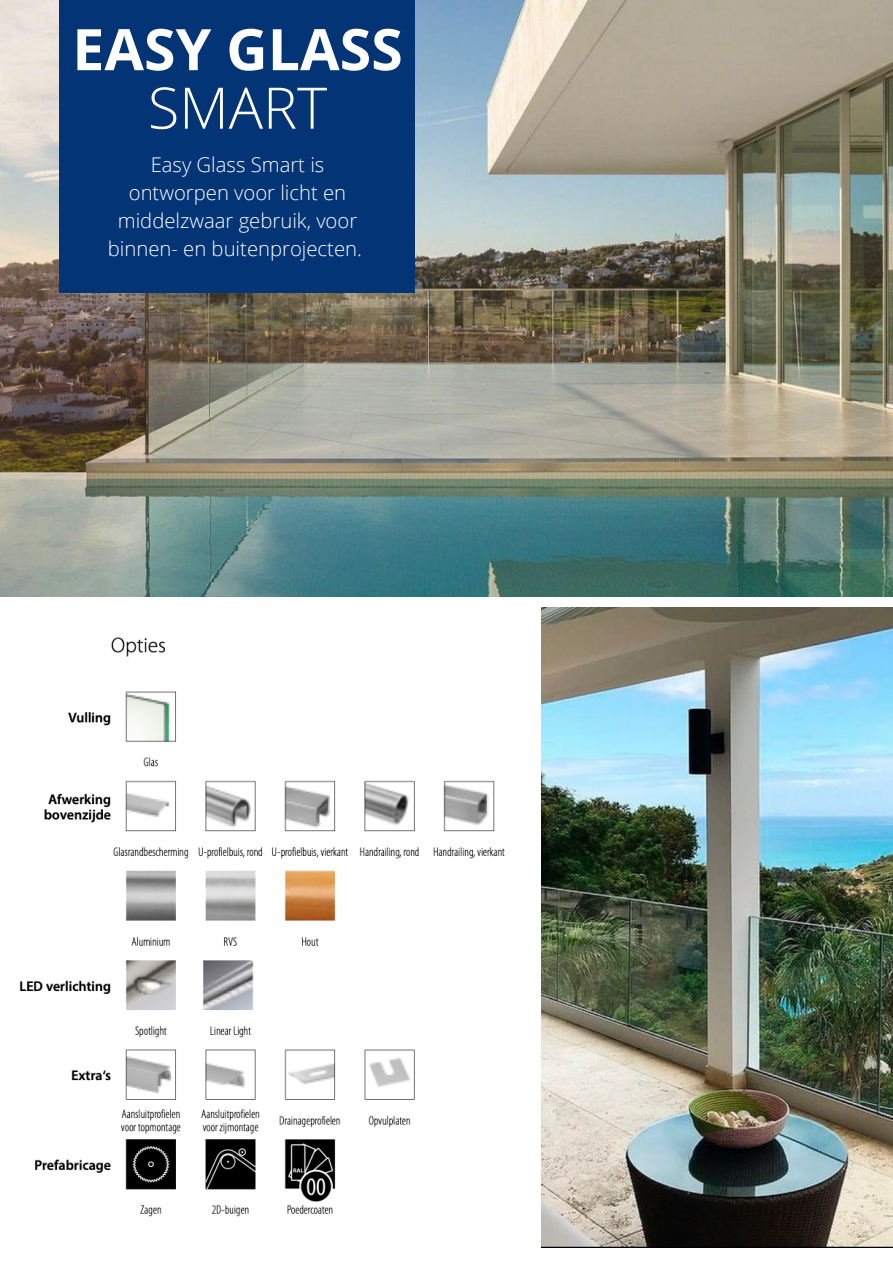
<style>
.page{position:relative;width:893px;height:1264px;background:#fff}
.page>*{position:absolute;margin:0;border:0;box-sizing:border-box;transform-origin:0 0}
.t1{font:700 57.3px "Open Sans";color:#fff}
.t2{font:300 57.3px "Open Sans";color:#fff}
.t3{font:300 20.25px/28px "Open Sans";color:#fff;text-align:center}
</style>
<div class="page">
<img style="left:0;top:0;width:892px;height:596px">
<img style="left:541px;top:607px;width:351px;height:640px">
<img style="left:19px;top:637px;width:486px;height:580px">
<div style="left:59px;top:0;width:355px;height:292px;background:#023476"></div>
<h1 class="t1" style="left:72px;top:9px;width:332px">EASY GLASS</h1>
<h1 class="t2" style="left:148px;top:67px;width:181px">SMART</h1>
<p class="t3" style="left:108px;top:150px;width:255px">Easy Glass Smart is ontworpen voor licht en middelzwaar gebruik, voor binnen- en buitenprojecten.</p>
</div>
